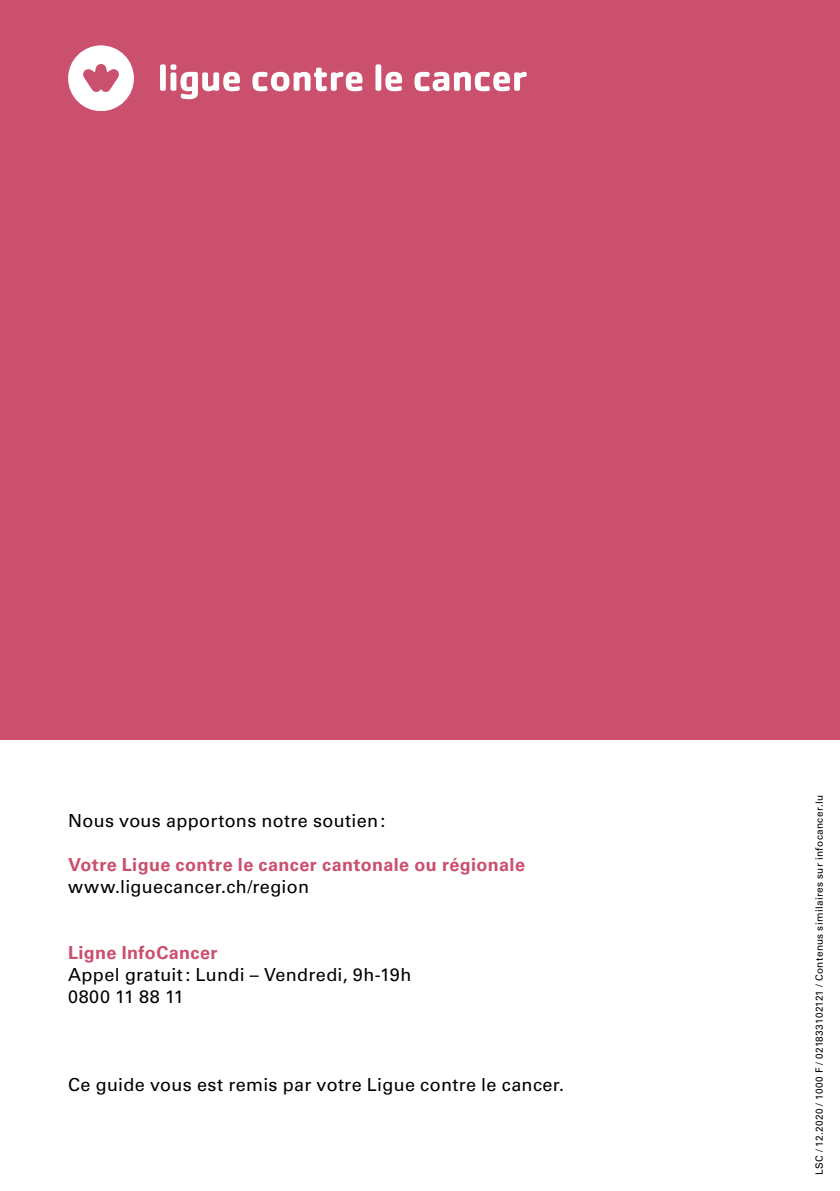
<style>
.page{position:relative;width:840px;height:1191px;background:#fff}
.page>*{position:absolute;margin:0;border:0;box-sizing:border-box;transform-origin:0 0}
.t1{font:18px/22px "Univers LT Std";letter-spacing:.015em;color:#000}
.t2{font:700 18px "Univers LT Std";letter-spacing:.02em;color:#ca506e}
.t3{font:10px "Univers LT Std";letter-spacing:.035em;color:#000}
</style>
<div class="page">
<div style="left:0;top:0;width:839px;height:739px;background:#ca506e"></div>
<svg style="left:68px;top:45px;width:66px;height:66px"></svg>
<div style="left:160px;top:64px;width:6px;height:27px;background:#fff;border-radius:2px"></div>
<svg style="left:170px;top:64px;width:70px;height:35px"></svg>
<svg style="left:252px;top:68px;width:110px;height:23px"></svg>
<div style="left:375px;top:64px;width:6px;height:27px;background:#fff;border-radius:2px"></div>
<svg style="left:385px;top:72px;width:17px;height:19px"></svg>
<svg style="left:414px;top:72px;width:112px;height:19px"></svg>
<p class="t1" style="left:68px;top:810px;width:319px">Nous vous apportons notre soutien:</p>
<p class="t2" style="left:68px;top:854px;width:458px">Votre Ligue contre le cancer cantonale ou régionale</p>
<p class="t1" style="left:68px;top:876px;width:242px">www.liguecancer.ch/region</p>
<p class="t2" style="left:68px;top:942px;width:151px">Ligne InfoCancer</p>
<p class="t1" style="left:68px;top:964px;width:344px">Appel gratuit: Lundi – Vendredi, 9h-19h<br>0800 11 88 11</p>
<p class="t1" style="left:68px;top:1074px;width:497px">Ce guide vous est remis par votre Ligue contre le cancer.</p>
<p class="t3" style="left:812px;top:1175px;width:381px;rotate:-90deg">LSC / 12.2020 / 1000 F / 021833102121 / Contenus similaires sur infocancer.lu</p>
</div>
